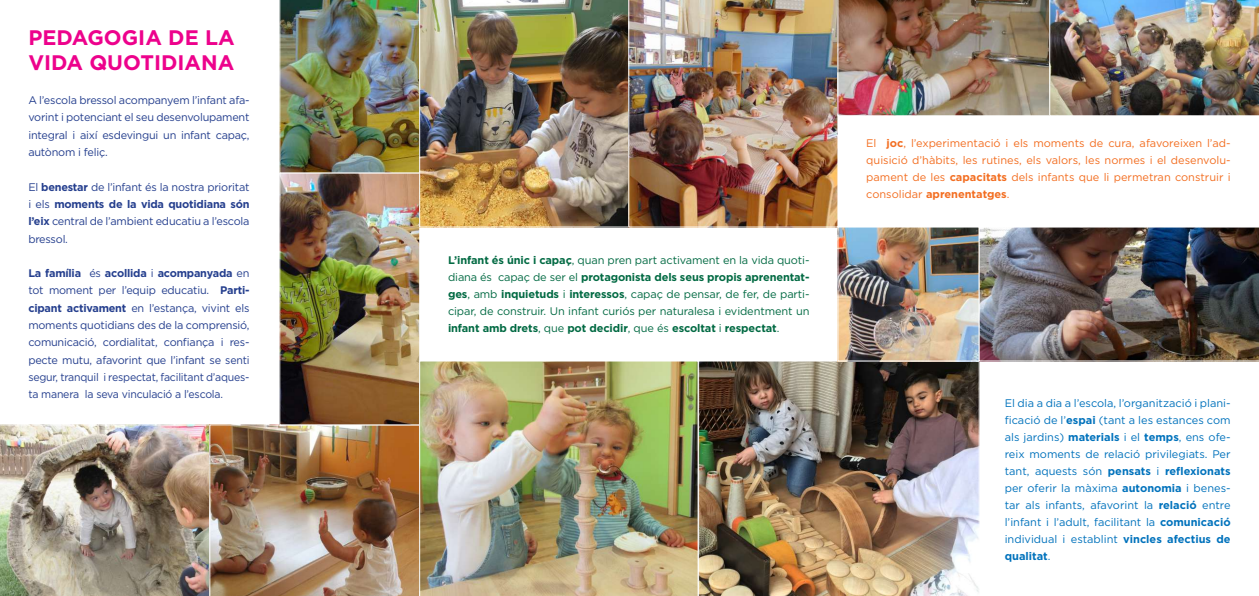
<style>
.page{position:relative;width:1259px;height:596px;background:#fff}
.page>*{position:absolute;margin:0;border:0;box-sizing:border-box;transform-origin:0 0}
.t1{font:700 21px/24.3px "Gotham";color:#ed028c}
.t2{font:11px/17.3px "Gotham";letter-spacing:-.02em;color:#253f8e;text-align:justify}
.t3{font:11px/17px "Gotham";color:#0072bc;text-align:justify}
.t4{font:11px/17px "Gotham";letter-spacing:-.01em;color:#026a43;text-align:justify}
.t5{font:11px/17px "Gotham";color:#f36e21;text-align:justify}
.s1{font-weight:700}
</style>
<div class="page">
<img style="left:281px;top:174px;width:137px;height:249px">
<img style="left:279px;top:0;width:140px;height:172px">
<img style="left:0;top:424px;width:209px;height:171px">
<img style="left:209px;top:424px;width:210px;height:171px">
<div style="left:279px;top:172px;width:141px;height:253px;border:1px solid #fff"></div>
<img style="left:419px;top:0;width:209px;height:227px">
<img style="left:419px;top:360px;width:279px;height:235px">
<img style="left:628px;top:0;width:210px;height:227px">
<img style="left:698px;top:361px;width:281px;height:234px">
<img style="left:837px;top:0;width:422px;height:116px">
<img style="left:839px;top:228px;width:138px;height:131px">
<div style="left:837px;top:226px;width:142px;height:135px;border:1px solid #fff"></div>
<img style="left:978px;top:226px;width:281px;height:135px">
<h1 class="t1" style="left:28px;top:25px;width:208px">PEDAGOGIA DE LA<br>VIDA QUOTIDIANA</h1>
<p class="t2" style="left:28px;top:91px;width:223px">A l’escola bressol acompanyem l’infant afa&shy;vorint i potenciant el seu desenvolupament integral i així esdevingui un infant capaç, autònom i feliç.</p>
<p class="t2" style="left:28px;top:178px;width:223px">El <span class="s1">benestar</span> de l’infant és la nostra prioritat i els <span class="s1">moments de la vida quotidiana són l’eix</span> central de l’ambient educatiu a l’escola bressol.</p>
<p class="t2" style="left:28px;top:264px;width:223px"><span class="s1">La família</span> és <span class="s1">acollida</span> i <span class="s1">acompanyada</span> en tot moment per l’equip educatiu. <span class="s1">Parti&shy;cipant activament</span> en l’estança, vivint els moments quotidians des de la comprensió, comunicació, cordialitat, confiança i res&shy;pecte mutu, afavorint que l’infant se senti segur, tranquil i respectat, facilitant d’aques&shy;ta manera la seva vinculació a l’escola.</p>
<p class="t4" style="left:448px;top:251px;width:363px"><span class="s1">L’infant és únic i capaç</span>, quan pren part activament en la vida quoti&shy;diana és capaç de ser el <span class="s1">protagonista dels seus propis aprenentat&shy;ges</span>, amb <span class="s1">inquietuds</span> i <span class="s1">interessos</span>, capaç de pensar, de fer, de parti&shy;cipar, de construir. Un infant curiós per naturalesa i evidentment un <span class="s1">infant amb drets</span>, que <span class="s1">pot decidir</span>, que és <span class="s1">escoltat</span> i <span class="s1">respectat</span>.</p>
<p class="t5" style="left:866px;top:134px;width:366px">El <span class="s1">joc</span>, l’experimentació i els moments de cura, afavoreixen l’ad&shy;quisició d’hàbits, les rutines, els valors, les normes i el desenvolu&shy;pament de les <span class="s1">capacitats</span> dels infants que li permetran construir i consolidar <span class="s1">aprenentatges</span>.</p>
<p class="t3" style="left:1004px;top:394px;width:227px">El dia a dia a l’escola, l’organització i plani&shy;ficació de l’<span class="s1">espai</span> (tant a les estances com als jardins) <span class="s1">materials</span> i el <span class="s1">temps</span>, ens ofe&shy;reix moments de relació privilegiats. Per tant, aquests són <span class="s1">pensats</span> i <span class="s1">reflexionats </span>per oferir la màxima <span class="s1">autonomia</span> i benes&shy;tar als infants, afavorint la <span class="s1">relació</span> entre l’infant i l’adult, facilitant la <span class="s1">comunicació </span>individual i establint <span class="s1">vincles afectius de qualitat</span>.</p>
</div>
